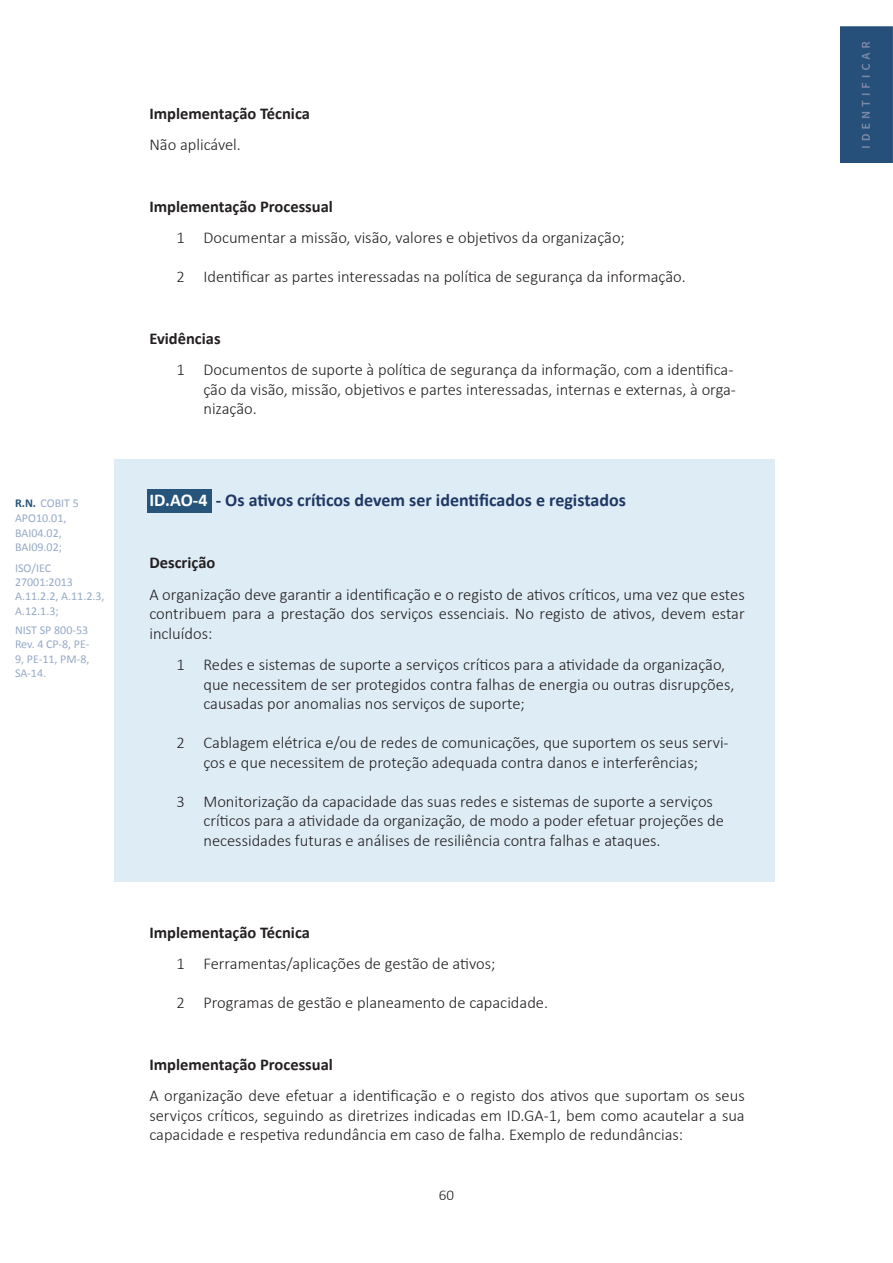
<style>
.page{position:relative;width:893px;height:1263px;background:#fff}
.page>*{position:absolute;margin:0;border:0;box-sizing:border-box;transform-origin:0 0}
.Heading_4{font:700 18px "Calibri";color:#1f3864}
.List_Paragraph{font:300 16.5px/19.5px "Calibri";color:#231f20}
.capitulo{font:300 16.5px/19.5px "Calibri";color:#231f20;text-align:justify}
.capitulo-2{font:700 16.5px "Calibri";color:#231f20}
.t1{font:300 15px "Calibri";color:#231f20}
.Revision_wrd_1{font:12px/14.4px "Calibri";color:#96a9c8}
.s1{font-weight:700;color:#26547b}
.s2{color:#fff}
</style>
<div class="page">
<div style="left:115px;top:459px;width:660px;height:422px;background:#deecf6"></div>
<div style="left:147px;top:490px;width:65px;height:23px;background:#26547b"></div>
<img style="left:840px;top:27px;width:53px;height:135px">
<p class="Revision_wrd_1" style="left:15px;top:496px;width:65px"><span class="s1">R.N.</span> COBIT 5</p>
<p class="Revision_wrd_1" style="left:15px;top:511px;width:53px">APO10.01,<br>BAI04.02,<br>BAI09.02;</p>
<p class="Revision_wrd_1" style="left:15px;top:560px;width:91px">ISO/IEC<br>27001:2013<br>A.11.2.2, A.11.2.3,<br>A.12.1.3;</p>
<p class="Revision_wrd_1" style="left:15px;top:623px;width:76px;text-align:justify">NIST SP 800-53<br>Rev. 4 CP-8, PE-9, PE-11, PM-8, SA-14.</p>
<p class="capitulo-2" style="left:149px;top:103px;width:162px">Implementação Técnica</p>
<p class="capitulo" style="left:149px;top:134px;width:93px">Não aplicável.</p>
<p class="capitulo-2" style="left:149px;top:196px;width:185px">Implementação Processual</p>
<p class="List_Paragraph" style="left:176px;top:227px;width:450px">1 Documentar a missão, visão, valores e objetivos da organização;</p>
<p class="List_Paragraph" style="left:176px;top:266px;width:511px">2 Identificar as partes interessadas na política de segurança da informação.</p>
<p class="capitulo-2" style="left:149px;top:328px;width:73px">Evidências</p>
<p class="List_Paragraph" style="left:203px;top:359px;width:534px;text-indent:-27px">1 Documentos de suporte à política de segurança da informação, com a identifica&shy;ção da visão, missão, objetivos e partes interessadas, internas e externas, à orga&shy;nização.</p>
<p class="Heading_4" style="left:149px;top:489px;width:478px"><span class="s2">ID.AO-4</span> - Os ativos críticos devem ser identificados e registados</p>
<p class="capitulo-2" style="left:149px;top:552px;width:67px">Descrição</p>
<p class="capitulo" style="left:149px;top:583px;width:597px">A organização deve garantir a identificação e o registo de ativos críticos, uma vez que estes contribuem para a prestação dos serviços essenciais. No registo de ativos, devem estar incluídos:</p>
<p class="List_Paragraph" style="left:203px;top:654px;width:533px;text-indent:-27px">1 Redes e sistemas de suporte a serviços críticos para a atividade da organização, que necessitem de ser protegidos contra falhas de energia ou outras disrupções, causadas por anomalias nos serviços de suporte;</p>
<p class="List_Paragraph" style="left:176px;top:732px;width:554px;text-align:center">2 Cablagem elétrica e/ou de redes de comunicações, que suportem os seus servi&shy;ços e que necessitem de proteção adequada contra danos e interferências;</p>
<p class="List_Paragraph" style="left:203px;top:790px;width:522px;text-indent:-27px">3 Monitorização da capacidade das suas redes e sistemas de suporte a serviços críticos para a atividade da organização, de modo a poder efetuar projeções de necessidades futuras e análises de resiliência contra falhas e ataques.</p>
<p class="capitulo-2" style="left:149px;top:922px;width:162px">Implementação Técnica</p>
<p class="List_Paragraph" style="left:176px;top:953px;width:321px">1 Ferramentas/aplicações de gestão de ativos;</p>
<p class="List_Paragraph" style="left:176px;top:992px;width:373px">2 Programas de gestão e planeamento de capacidade.</p>
<p class="capitulo-2" style="left:149px;top:1054px;width:185px">Implementação Processual</p>
<p class="capitulo" style="left:149px;top:1085px;width:597px">A organização deve efetuar a identificação e o registo dos ativos que suportam os seus serviços críticos, seguindo as diretrizes indicadas em ID.GA-1, bem como acautelar a sua capacidade e respetiva redundância em caso de falha. Exemplo de redundâncias:</p>
<p class="t1" style="left:439px;top:1185px;width:17px">60</p>
</div>
